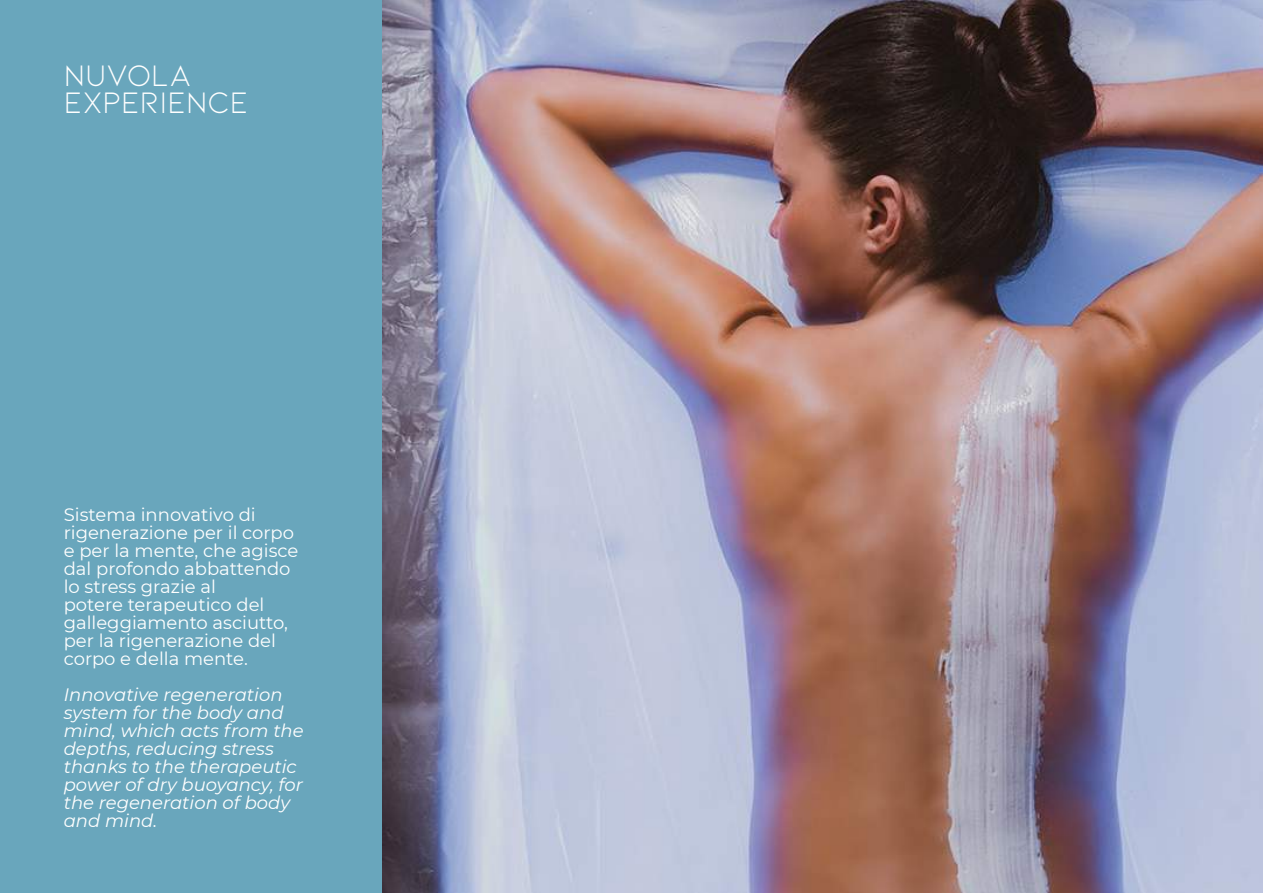
<style>
.page{position:relative;width:1263px;height:893px;background:#fff}
.page>*{position:absolute;margin:0;border:0;box-sizing:border-box;transform-origin:0 0}
.t1{font:31.5px/27px "Kiona";color:#fff}
.t2{font:18px/18px "Montserrat";color:#fff}
.t3{font:italic 18px/18px "Montserrat";color:#fff}
</style>
<div class="page">
<div style="left:0;top:0;width:383px;height:893px;background:#69a6bc"></div>
<img style="left:383px;top:0;width:880px;height:893px">
<h1 class="t1" style="left:64px;top:61px;width:186px">NUVOLA<br>EXPERIENCE</h1>
<p class="t2" style="left:64px;top:505px;width:236px">Sistema innovativo di rigenerazione per il corpo e per la mente, che agisce dal profondo abbattendo lo stress grazie al<br>potere terapeutico del galleggiamento asciutto, per la rigenerazione del corpo e della mente.</p>
<p class="t3" style="left:64px;top:685px;width:241px">Innovative regeneration system for the body and mind, which acts from the depths, reducing stress thanks to the therapeutic power of dry buoyancy, for the regeneration of body and mind.</p>
</div>
